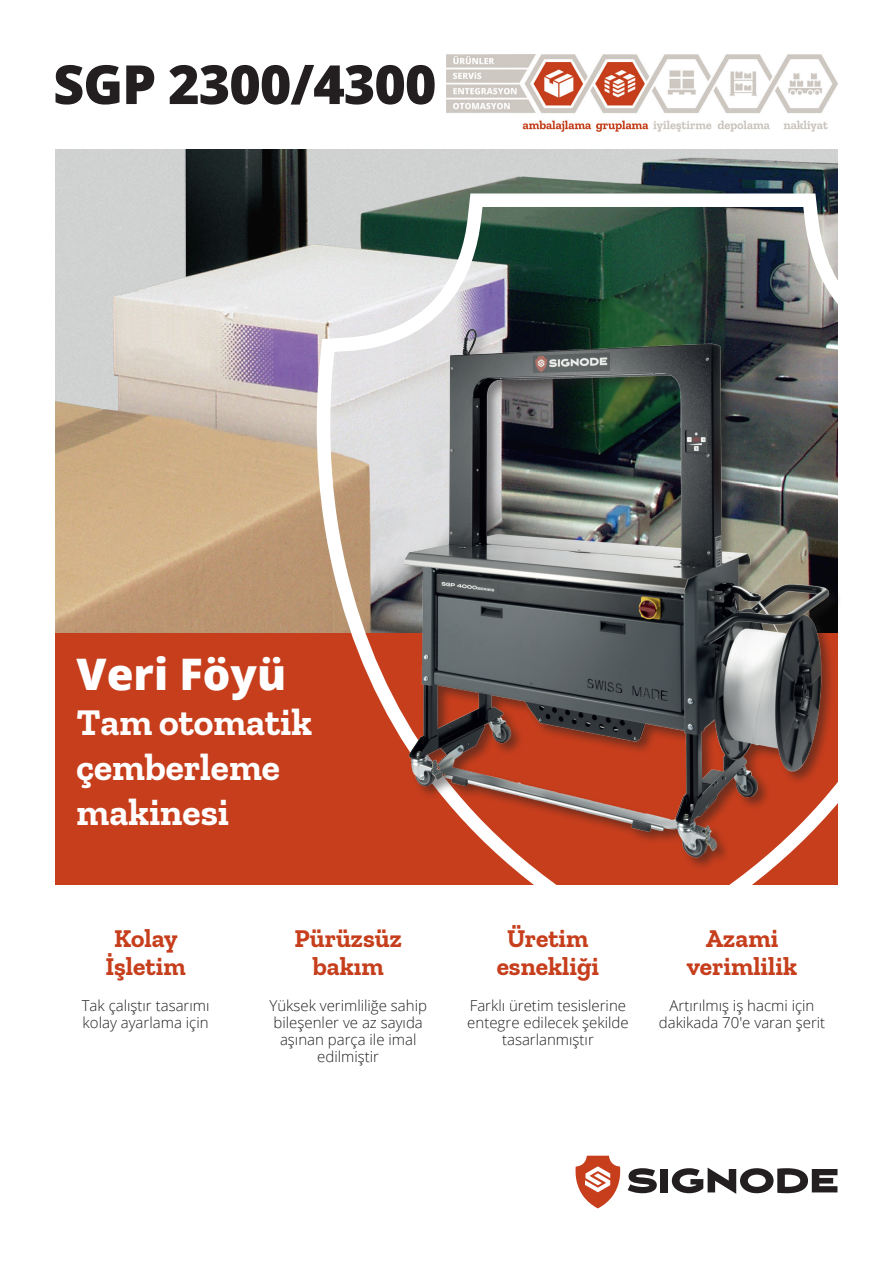
<style>
.page{position:relative;width:893px;height:1263px;background:#fff}
.page>*{position:absolute;margin:0;border:0;box-sizing:border-box;transform-origin:0 0}
.t1{font:800 54px "Open Sans";letter-spacing:-.02em;color:#231f20}
.t2{font:800 43.5px "Open Sans";color:#fff}
.t3{font:700 37.5px/45px "Zilla Slab";color:#fff}
.t4{font:700 25.5px/28.5px "Zilla Slab";color:#c63e1c;text-align:center}
.t5{font:300 15px/17.2px "Open Sans";color:#231f20;text-align:center}
</style>
<div class="page">
<img style="left:56px;top:150px;width:782px;height:483px">
<svg style="left:575px;top:1156px;width:45px;height:52px"></svg>
<svg style="left:628px;top:1168px;width:29px;height:25px"></svg>
<div style="left:661px;top:1169px;width:7px;height:23px;background:#231f20"></div>
<svg style="left:672px;top:1167px;width:165px;height:27px"></svg>
<div style="left:55px;top:633px;width:783px;height:251px;background:#c63e1c"></div>
<svg style="left:303px;top:185px;width:535px;height:700px"></svg>
<img style="left:401px;top:302px;width:438px;height:564px">
<img style="left:446px;top:55px;width:392px;height:77px">
<h1 class="t1" style="left:53px;top:43px;width:385px">SGP 2300/4300</h1>
<h2 class="t2" style="left:77px;top:641px;width:211px">Veri Föyü</h2>
<h3 class="t3" style="left:77px;top:700px;width:237px">Tam otomatik çemberleme makinesi</h3>
<h3 class="t4" style="left:106px;top:924px;width:82px">Kolay<br>İşletim</h3>
<h3 class="t4" style="left:295px;top:924px;width:109px">Pürüzsüz bakım</h3>
<h3 class="t4" style="left:497px;top:924px;width:104px">Üretim esnekliği</h3>
<h3 class="t4" style="left:687px;top:924px;width:112px">Azami verimlilik</h3>
<p class="t5" style="left:82px;top:996px;width:129px;text-align:left">Tak çalıştır tasarımı kolay ayarlama için</p>
<p class="t5" style="left:269px;top:996px;width:159px">Yüksek verimliliğe sahip bileşenler ve az sayıda aşınan parça ile imal edilmiştir</p>
<p class="t5" style="left:467px;top:996px;width:163px">Farklı üretim tesislerine entegre edilecek şekilde tasarlanmıştır</p>
<p class="t5" style="left:659px;top:996px;width:168px">Artırılmış iş hacmi için dakikada 70'e varan şerit</p>
</div>
